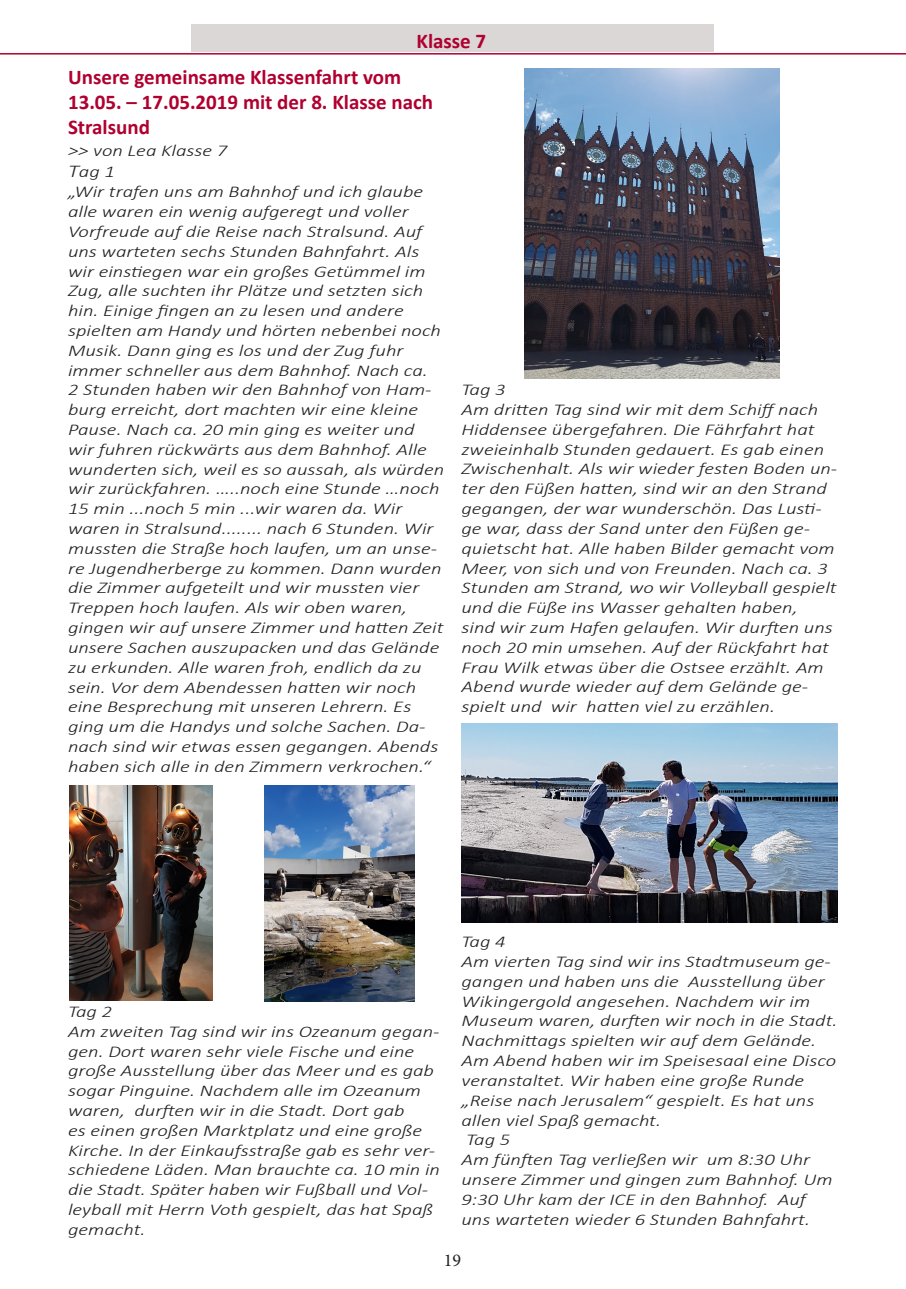
<style>
.page{position:relative;width:906px;height:1289px;background:#fff}
.page>*{position:absolute;margin:0;border:0;box-sizing:border-box;transform-origin:0 0}
.t1{font:700 21px/25.2px "Calibri";color:#b00030}
.t2{font:18px "Minion Pro";color:#231f20}
.t3{font:italic 300 16.5px/19.8px "Calibri";color:#231f20;scale:1.25 1}
.s1{font-size:18px}
</style>
<div class="page">
<hr style="left:0;top:53px;width:906px;height:2px;background:#b00030">
<div style="left:191px;top:24px;width:523px;height:28px;background:#dad7d6"></div>
<img style="left:524px;top:68px;width:255px;height:310px">
<img style="left:69px;top:786px;width:144px;height:214px">
<img style="left:461px;top:723px;width:377px;height:199px">
<img style="left:265px;top:786px;width:149px;height:215px">
<p class="t1" style="left:416px;top:27px;width:71px">Klasse 7</p>
<p class="t1" style="left:68px;top:63px;width:367px">Unsere gemeinsame Klassenfahrt vom<br>13.05. – 17.05.2019 mit der 8. Klasse nach<br>Stralsund</p>
<p class="t3" style="left:68px;top:140px;width:129px">&gt;&gt; von Lea Klasse 7</p>
<p class="t3" style="left:68px;top:162px;width:39px"><span class="s1">T</span>ag 1</p>
<p class="t3" style="left:68px;top:182px;width:302px">„Wir trafen uns am Bahnhof und ich glaube alle waren ein wenig aufgeregt und voller Vorfreude auf die Reise nach Stralsund. Auf uns warteten sechs Stunden Bahnfahrt. Als wir einstiegen war ein großes Getümmel im Zug, alle suchten ihr Plätze und setzten sich hin. Einige fingen an zu lesen und andere spielten am Handy und hörten nebenbei noch Musik. Dann ging es los und der Zug fuhr immer schneller aus dem Bahnhof. Nach ca.<br>2 Stunden haben wir den Bahnhof von Ham&shy;burg erreicht, dort machten wir eine kleine Pause. Nach ca. 20 min ging es weiter und wir fuhren rückwärts aus dem Bahnhof. Alle wunderten sich, weil es so aussah, als würden wir zurückfahren. …..noch eine Stunde …noch 15 min ...noch 5 min ...wir waren da. Wir waren in Stralsund........ nach 6 Stunden. Wir mussten die Straße hoch laufen, um an unse&shy;re Jugendherberge zu kommen. Dann wurden die Zimmer aufgeteilt und wir mussten vier Treppen hoch laufen. Als wir oben waren, gingen wir auf unsere Zimmer und hatten Zeit unsere Sachen auszupacken und das Gelände zu erkunden. Alle waren froh, endlich da zu sein. Vor dem Abendessen hatten wir noch eine Besprechung mit unseren Lehrern. Es ging um die Handys und solche Sachen. Da&shy;nach sind wir etwas essen gegangen. Abends haben sich alle in den Zimmern verkrochen.“</p>
<p class="t3" style="left:461px;top:380px;width:37px">Tag 3</p>
<p class="t3" style="left:461px;top:399px;width:302px">Am dritten Tag sind wir mit dem Schiff nach Hiddensee übergefahren. Die Fährfahrt hat zweieinhalb Stunden gedauert. Es gab einen Zwischenhalt. Als wir wieder festen Boden un&shy;ter den Füßen hatten, sind wir an den Strand gegangen, der war wunderschön. Das Lusti&shy;ge war, dass der Sand unter den Füßen ge&shy;quietscht hat. Alle haben Bilder gemacht vom Meer, von sich und von Freunden. Nach ca. 3<br>Stunden am Strand, wo wir Volleyball gespielt und die Füße ins Wasser gehalten haben,<br>sind wir zum Hafen gelaufen. Wir durften uns noch 20 min umsehen. Auf der Rückfahrt hat Frau Wilk etwas über die Ostsee erzählt. Am Abend wurde wieder auf dem Gelände ge&shy;spielt und wir hatten viel zu erzählen.</p>
<p class="t3" style="left:68px;top:1001px;width:37px">Tag 2</p>
<p class="t3" style="left:68px;top:1021px;width:299px">Am zweiten Tag sind wir ins Ozeanum gegan&shy;gen. Dort waren sehr viele Fische und eine große Ausstellung über das Meer und es gab sogar Pinguine. Nachdem alle im Ozeanum waren, durften wir in die Stadt. Dort gab<br>es einen großen Marktplatz und eine große Kirche. In der Einkaufsstraße gab es sehr ver&shy;schiedene Läden. Man brauchte ca. 10 min in die Stadt. Später haben wir Fußball und Vol&shy;leyball mit Herrn Voth gespielt, das hat Spaß gemacht.</p>
<p class="t3" style="left:461px;top:931px;width:37px">Tag 4</p>
<p class="t3" style="left:461px;top:951px;width:302px">Am vierten Tag sind wir ins Stadtmuseum ge&shy;gangen und haben uns die Ausstellung über Wikingergold angesehen. Nachdem wir im Museum waren, durften wir noch in die Stadt.<br>Nachmittags spielten wir auf dem Gelände.<br>Am Abend haben wir im Speisesaal eine Disco veranstaltet. Wir haben eine große Runde „Reise nach Jerusalem“ gespielt. Es hat uns allen viel Spaß gemacht.</p>
<p class="t3" style="left:466px;top:1129px;width:37px">Tag 5</p>
<p class="t3" style="left:461px;top:1149px;width:298px">Am fünften Tag verließen wir um 8:30 Uhr unsere Zimmer und gingen zum Bahnhof. Um 9:30 Uhr kam der ICE in den Bahnhof. Auf uns warteten wieder 6 Stunden Bahnfahrt.</p>
<p class="t2" style="left:444px;top:1247px;width:19px">19</p>
</div>
